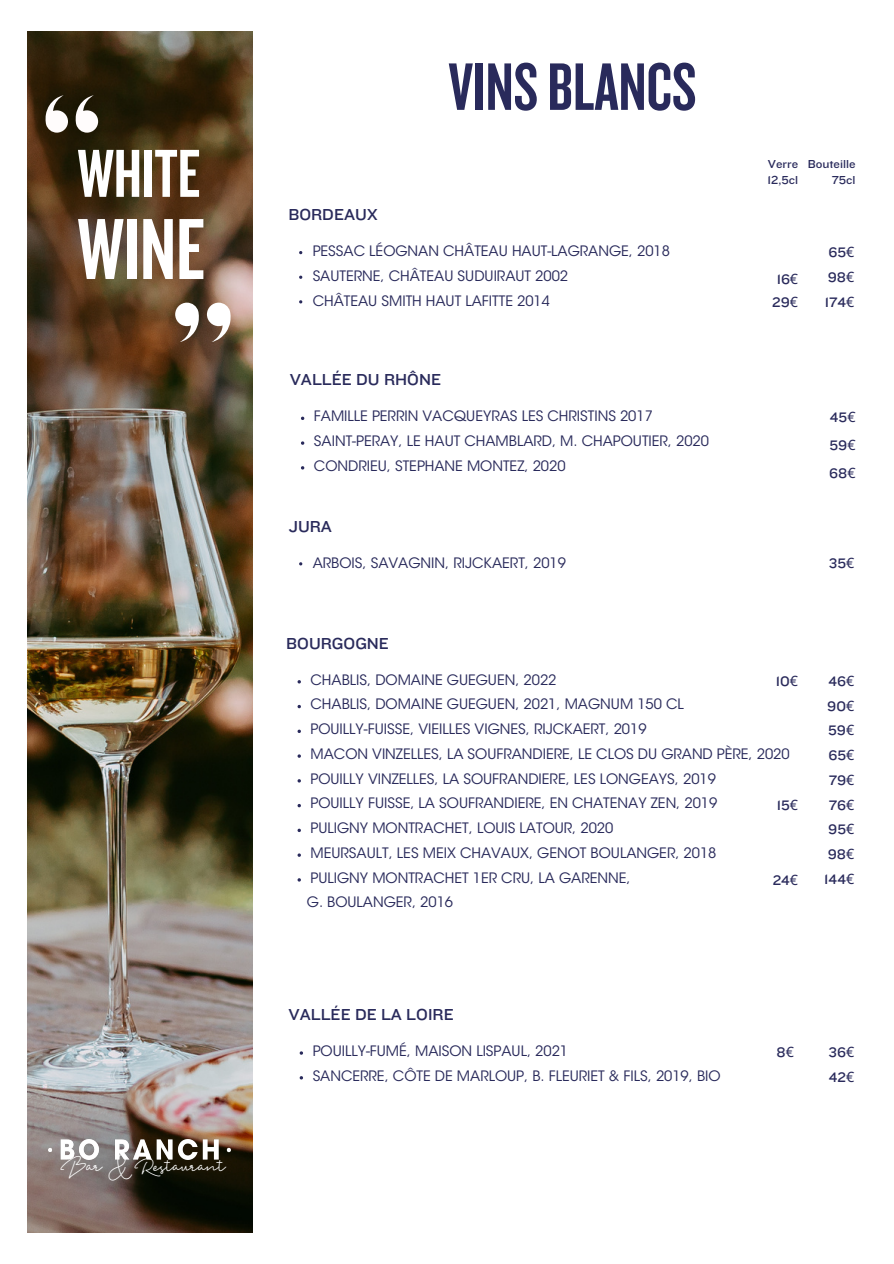
<style>
.page{position:relative;width:894px;height:1264px;background:#fff}
.page>*{position:absolute;margin:0;border:0;box-sizing:border-box;transform-origin:0 0}
.t1{font:90px "Knockout HTF48 Featherweight";color:#fff}
.t2{font:70.5px "Knockout HTF48 Featherweight";color:#fff}
.t3{font:69.75px "Knockout HTF48 Featherweight";color:#292a5b}
.t4{font:25.95px "Madelon Script";color:#fff}
.t5{font:16.5px "Knockout HTF32 Junior Cruiserwt";color:#292a5b}
.t6{font:14.25px/24.8px "ITC Avant Garde Std";color:#292a5b}
.t7{font:14.25px/24.8px "Knockout HTF32 Junior Cruiserwt";color:#292a5b;text-align:justify}
.t8{font:12px/16px "Knockout HTF32 Junior Cruiserwt";color:#292a5b}
.s1{font-family:"Noto Sans"}
</style>
<div class="page">
<img style="left:27px;top:31px;width:225px;height:1201px">
<img style="left:48px;top:1139px;width:183px;height:20px">
<svg style="left:45px;top:95px;width:23px;height:37px"></svg>
<svg style="left:76px;top:95px;width:22px;height:37px"></svg>
<svg style="left:207px;top:303px;width:23px;height:39px"></svg>
<svg style="left:175px;top:303px;width:24px;height:39px"></svg>
<svg style="left:301px;top:416px;width:3px;height:4px"></svg>
<svg style="left:301px;top:441px;width:3px;height:4px"></svg>
<svg style="left:297px;top:680px;width:4px;height:3px"></svg>
<svg style="left:297px;top:705px;width:4px;height:3px"></svg>
<svg style="left:297px;top:729px;width:4px;height:4px"></svg>
<svg style="left:297px;top:804px;width:4px;height:3px"></svg>
<svg style="left:297px;top:828px;width:4px;height:4px"></svg>
<h2 class="t2" style="left:78px;top:138px;width:124px">WHITE</h2>
<h1 class="t1" style="left:78px;top:204px;width:129px">WINE</h1>
<h3 class="t4" style="left:60px;top:1150px;width:167px">Bar &amp; Restaurant</h3>
<h3 class="t3" style="left:448px;top:52px;width:249px">VINSBLANCS</h3>
<p class="t8" style="left:767px;top:157px;width:32px">Verre<br>12,5cl</p>
<p class="t8" style="left:807px;top:157px;width:49px;text-align:right">Bouteille<br>75cl</p>
<p class="t5" style="left:288px;top:205px;width:91px">BORDEAUX</p>
<p class="t6" style="left:312px;top:241px;width:359px">PESSAC LÉOGNAN CHÂTEAU HAUT-LAGRANGE, 2018<br>SAUTERNE, CHÂTEAU SUDUIRAUT 2002<br>CHÂTEAU SMITH HAUT LAFITTE 2014</p>
<p class="t7" style="left:824px;top:240px;width:31px">65<span class="s1">€ </span>98<span class="s1">€ </span>174<span class="s1">€</span></p>
<p class="t7" style="left:772px;top:268px;width:27px;line-height:23px;text-align:center">16<span class="s1">€<br></span>29<span class="s1">€</span></p>
<p class="t5" style="left:289px;top:370px;width:153px">VALLÉE DU RHÔNE</p>
<p class="t6" style="left:314px;top:405px;width:396px">FAMILLE PERRIN VACQUEYRAS LES CHRISTINS 2017<br>SAINT-PERAY, LE HAUT CHAMBLARD, M. CHAPOUTIER, 2020<br>CONDRIEU, STEPHANE MONTEZ, 2020</p>
<p class="t7" style="left:829px;top:403px;width:28px;line-height:28.2px">45<span class="s1">€ </span>59<span class="s1">€ </span>68<span class="s1">€</span></p>
<p class="t5" style="left:288px;top:517px;width:45px">JURA</p>
<p class="t6" style="left:312px;top:552px;width:255px">ARBOIS, SAVAGNIN, RIJCKAERT, 2019</p>
<p class="t7" style="left:828px;top:551px;width:27px">35<span class="s1">€</span></p>
<p class="t5" style="left:286px;top:634px;width:104px">BOURGOGNE</p>
<p class="t6" style="left:307px;top:668px;width:484px">CHABLIS, DOMAINE GUEGUEN, 2022<br>CHABLIS, DOMAINE GUEGUEN, 2021, MAGNUM 150 CL<br>POUILLY-FUISSE, VIEILLES VIGNES, RIJCKAERT, 2019<br>MACON VINZELLES, LA SOUFRANDIERE, LE CLOS DU GRAND PÈRE, 2020<br>POUILLY VINZELLES, LA SOUFRANDIERE, LES LONGEAYS, 2019<br>POUILLY FUISSE, LA SOUFRANDIERE, EN CHATENAY ZEN, 2019<br>PULIGNY MONTRACHET, LOUIS LATOUR, 2020<br>MEURSAULT, LES MEIX CHAVAUX, GENOT BOULANGER, 2018<br>PULIGNY MONTRACHET 1ER CRU, LA GARENNE,<br>G. BOULANGER, 2016</p>
<p class="t7" style="left:824px;top:669px;width:31px;text-align:center">46<span class="s1">€<br></span>90<span class="s1">€<br></span>59<span class="s1">€<br></span>65<span class="s1">€<br></span>79<span class="s1">€<br></span>76<span class="s1">€<br></span>95<span class="s1">€<br></span>98<span class="s1">€<br></span>144<span class="s1">€</span></p>
<p class="t7" style="left:775px;top:669px;width:24px">10<span class="s1">€</span></p>
<p class="t7" style="left:776px;top:792px;width:23px">15<span class="s1">€</span></p>
<p class="t7" style="left:772px;top:868px;width:27px">24<span class="s1">€</span></p>
<p class="t5" style="left:288px;top:1005px;width:167px">VALLÉE DE LA LOIRE</p>
<p class="t6" style="left:312px;top:1040px;width:409px">POUILLY-FUMÉ, MAISON LISPAUL, 2021<br>SANCERRE, CÔTE DE MARLOUP, B. FLEURIET &amp; FILS, 2019, BIO</p>
<p class="t7" style="left:828px;top:1040px;width:27px">36<span class="s1">€<br></span>42<span class="s1">€</span></p>
<p class="t7" style="left:776px;top:1040px;width:19px">8<span class="s1">€</span></p>
</div>
